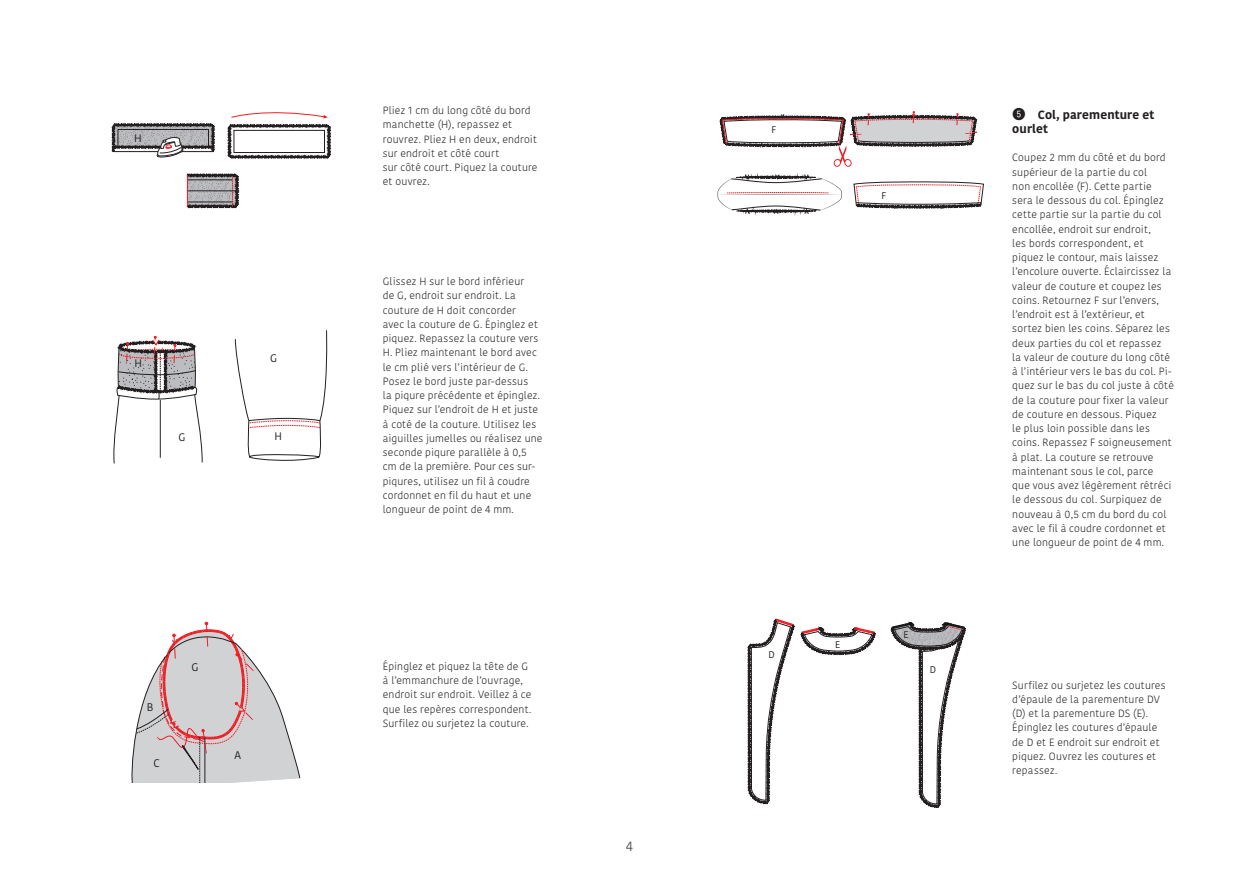
<style>
.page{position:relative;width:1259px;height:893px;background:#fff}
.page>*{position:absolute;margin:0;border:0;box-sizing:border-box;transform-origin:0 0}
.t1{font:13.5px "Kohinoor";color:#57585a}
.t2{font:700 12px/14.2px "Kohinoor";letter-spacing:.01em;color:#231f20}
.t3{font:10.95px "Kohinoor";color:#231f20}
.t4{font:300 10.5px/14.2px "Kohinoor";letter-spacing:.015em;color:#231f20}
.t5{font:9.75px "Kohinoor";color:#231f20}
.t6{font:9.6px "Kohinoor";color:#231f20}
.s1{font-family:"Fyra Numeric Circle Closed";font-weight:400;font-size:16.5px}
</style>
<div class="page">
<svg style="left:231px;top:112px;width:97px;height:7px"></svg>
<svg style="left:111px;top:124px;width:104px;height:33px"></svg>
<svg style="left:187px;top:174px;width:53px;height:33px"></svg>
<svg style="left:227px;top:125px;width:104px;height:33px"></svg>
<svg style="left:113px;top:336px;width:90px;height:128px"></svg>
<svg style="left:235px;top:330px;width:93px;height:131px"></svg>
<svg style="left:131px;top:622px;width:169px;height:160px"></svg>
<svg style="left:853px;top:181px;width:131px;height:28px"></svg>
<svg style="left:719px;top:111px;width:258px;height:56px"></svg>
<svg style="left:717px;top:174px;width:125px;height:41px"></svg>
<svg style="left:747px;top:619px;width:47px;height:184px"></svg>
<svg style="left:800px;top:627px;width:75px;height:29px"></svg>
<svg style="left:890px;top:622px;width:75px;height:185px"></svg>
<p class="t3" style="left:134px;top:131px;width:9px">H</p>
<p class="t3" style="left:134px;top:356px;width:9px">H</p>
<p class="t3" style="left:178px;top:431px;width:8px">G</p>
<p class="t3" style="left:270px;top:352px;width:8px">G</p>
<p class="t3" style="left:274px;top:429px;width:9px">H</p>
<p class="t3" style="left:147px;top:700px;width:8px">B</p>
<p class="t3" style="left:154px;top:756px;width:8px">C</p>
<p class="t3" style="left:191px;top:661px;width:9px">G</p>
<p class="t3" style="left:234px;top:748px;width:8px">A</p>
<p class="t4" style="left:383px;top:104px;width:156px">Pliez 1 cm du long côté du bord manchette (H), repassez et rouvrez. Pliez H en deux, endroit sur endroit et côté court<br>sur côté court. Piquez la couture et ouvrez.</p>
<p class="t4" style="left:383px;top:275px;width:161px">Glissez H sur le bord inférieur<br>de G, endroit sur endroit. La couture de H doit concorder<br>avec la couture de G. Épinglez et piquez. Repassez la couture vers<br>H. Pliez maintenant le bord avec le cm plié vers l’intérieur de G.<br>Posez le bord juste par-dessus<br>la piqure précédente et épinglez.<br>Piquez sur l’endroit de H et juste à coté de la couture. Utilisez les aiguilles jumelles ou réalisez une seconde piqure parallèle à 0,5 cm de la première. Pour ces sur&shy;piqures, utilisez un fil à coudre cordonnet en fil du haut et une longueur de point de 4 mm.</p>
<p class="t4" style="left:383px;top:659px;width:150px">Épinglez et piquez la tête de G à l’emmanchure de l’ouvrage, endroit sur endroit. Veillez à ce que les repères correspondent.<br>Surfilez ou surjetez la couture.</p>
<p class="t1" style="left:626px;top:837px;width:9px">4</p>
<p class="t6" style="left:771px;top:124px;width:6px">F</p>
<p class="t6" style="left:881px;top:189px;width:6px">F</p>
<p class="t5" style="left:768px;top:648px;width:8px">D</p>
<p class="t5" style="left:835px;top:638px;width:7px">E</p>
<p class="t5" style="left:903px;top:628px;width:7px">E</p>
<p class="t5" style="left:929px;top:664px;width:8px">D</p>
<p class="t2" style="left:1012px;top:108px;width:144px"><span class="s1">5</span> Col, parementure et ourlet</p>
<p class="t4" style="left:1012px;top:151px;width:163px">Coupez 2 mm du côté et du bord supérieur de la partie du col<br>non encollée (F). Cette partie sera le dessous du col. Épinglez cette partie sur la partie du col encollée, endroit sur endroit,<br>les bords correspondent, et piquez le contour, mais laissez l’encolure ouverte. Éclaircissez la valeur de couture et coupez les coins. Retournez F sur l’envers, l’endroit est à l’extérieur, et sortez bien les coins. Séparez les deux parties du col et repassez<br>la valeur de couture du long côté à l’intérieur vers le bas du col. Pi&shy;quez sur le bas du col juste à côté de la couture pour fixer la valeur de couture en dessous. Piquez<br>le plus loin possible dans les coins. Repassez F soigneusement à plat. La couture se retrouve maintenant sous le col, parce<br>que vous avez légèrement rétréci le dessous du col. Surpiquez de nouveau à 0,5 cm du bord du col avec le fil à coudre cordonnet et une longueur de point de 4 mm.</p>
<p class="t4" style="left:1012px;top:678px;width:155px">Surfilez ou surjetez les coutures d’épaule de la parementure DV (D) et la parementure DS (E).<br>Épinglez les coutures d’épaule de D et E endroit sur endroit et piquez. Ouvrez les coutures et repassez.</p>
</div>
